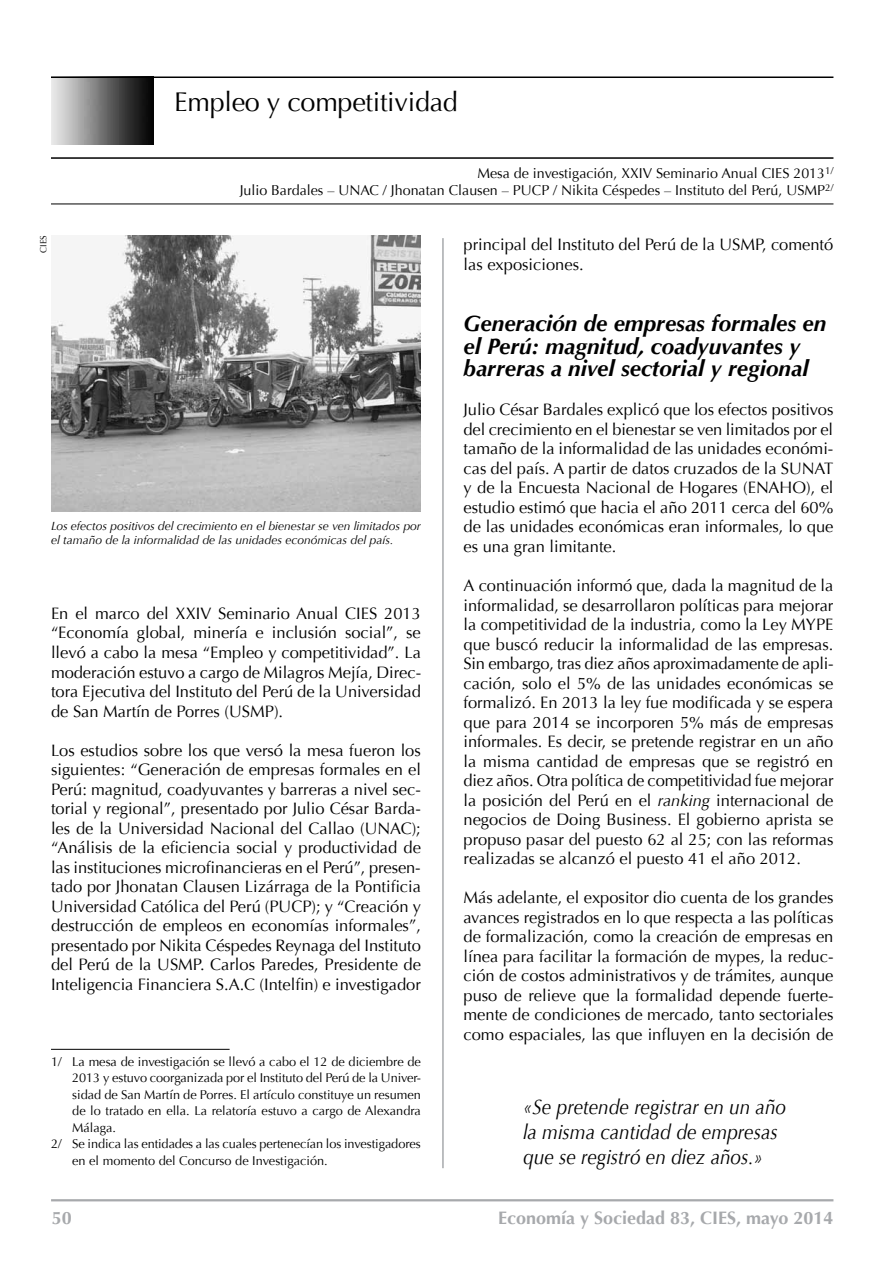
<style>
.page{position:relative;width:893px;height:1263px;background:#fff}
.page>*{position:absolute;margin:0;border:0;box-sizing:border-box;transform-origin:0 0}
.t1{font:27px "Optima";letter-spacing:-.01em;color:#000}
.t2{font:italic 700 22.5px/22.5px "Optima";color:#000}
.t3{font:italic 21px/25.5px "Optima";color:#000;scale:.9 1}
.t4{font:700 18px "Optima";color:#a7a9ac}
.t5{font:16.5px/19.5px "Optima";color:#000;text-align:justify}
.t6{font:14.25px/17.1px "Optima";color:#000;text-align:right}
.t7{font:12.75px "Optima";color:#000}
.t8{font:italic 12px/14.2px "Optima";color:#000}
.t9{font:9px "Optima";color:#000}
.s1{font-style:italic}
</style>
<div class="page">
<hr style="left:51px;top:1199px;width:782px;height:2px;background:#a7a9ac">
<hr style="left:442px;top:238px;width:2px;height:930px;background:#a7a9ac">
<img style="left:51px;top:78px;width:102px;height:67px">
<hr style="left:51px;top:77px;width:782px;height:1px;background:#000">
<hr style="left:51px;top:157px;width:782px;height:2px;background:#000">
<hr style="left:51px;top:204px;width:782px;height:1px;background:#000">
<hr style="left:51px;top:1049px;width:179px;height:1px;background:#000">
<img style="left:51px;top:236px;width:370px;height:275px">
<h1 class="t1" style="left:174px;top:86px;width:285px">Empleo y competitividad</h1>
<p class="t9" style="left:38px;top:253px;width:19px;rotate:-90deg">CIES</p>
<p class="t6" style="left:240px;top:164px;width:595px">Mesa de investigación, XXIV Seminario Anual CIES 2013<sup>1/<br></sup>Julio Bardales – UNAC / Jhonatan Clausen – PUCP / Nikita Céspedes – Instituto del Perú, USMP<sup>2/</sup></p>
<p class="t5" style="left:464px;top:235px;width:371px">principal del Instituto del Perú de la USMP, comentó las exposiciones.</p>
<p class="t8" style="left:51px;top:519px;width:371px">Los efectos positivos del crecimiento en el bienestar se ven limitados por el tamaño de la informalidad de las unidades económicas del país.</p>
<p class="t5" style="left:51px;top:604px;width:372px">En el marco del XXIV Seminario Anual CIES 2013 “Economía global, minería e inclusión social”, se llevó a cabo la mesa “Empleo y competitividad”. La moderación estuvo a cargo de Milagros Mejía, Direc&shy;tora Ejecutiva del Instituto del Perú de la Universidad de San Martín de Porres (USMP).</p>
<p class="t5" style="left:51px;top:740px;width:371px">Los estudios sobre los que versó la mesa fueron los siguientes: “Generación de empresas formales en el Perú: magnitud, coadyuvantes y barreras a nivel sec&shy;torial y regional”, presentado por Julio César Barda&shy;les de la Universidad Nacional del Callao (UNAC); “Análisis de la eficiencia social y productividad de las instituciones microfinancieras en el Perú”, presen&shy;tado por Jhonatan Clausen Lizárraga de la Pontificia Universidad Católica del Perú (PUCP); y “Creación y destrucción de empleos en economías informales”, presentado por Nikita Céspedes Reynaga del Instituto del Perú de la USMP. Carlos Paredes, Presidente de Inteligencia Financiera S.A.C (Intelfin) e investigador</p>
<p class="t7" style="left:51px;top:1054px;width:371px">1/ La mesa de investigación se llevó a cabo el 12 de diciembre de</p>
<p class="t7" style="left:72px;top:1071px;width:350px">2013 y estuvo coorganizada por el Instituto del Perú de la Univer-</p>
<p class="t7" style="left:72px;top:1087px;width:350px">sidad de San Martín de Porres. El artículo constituye un resumen</p>
<p class="t7" style="left:72px;top:1104px;width:350px">de lo tratado en ella. La relatoría estuvo a cargo de Alexandra</p>
<p class="t7" style="left:72px;top:1120px;width:45px">Málaga.</p>
<p class="t7" style="left:51px;top:1137px;width:371px">2/ Se indica las entidades a las cuales pertenecían los investigadores</p>
<p class="t7" style="left:72px;top:1153px;width:257px">en el momento del Concurso de Investigación.</p>
<h2 class="t2" style="left:464px;top:313px;width:364px">Generación de empresas formales en el Perú: magnitud, coadyuvantes y barreras a nivel sectorial y regional</h2>
<p class="t5" style="left:464px;top:400px;width:371px">Julio César Bardales explicó que los efectos positivos del crecimiento en el bienestar se ven limitados por el tamaño de la informalidad de las unidades económi&shy;cas del país. A partir de datos cruzados de la SUNAT y de la Encuesta Nacional de Hogares (ENAHO), el estudio estimó que hacia el año 2011 cerca del 60% de las unidades económicas eran informales, lo que es una gran limitante.</p>
<p class="t5" style="left:464px;top:576px;width:372px">A continuación informó que, dada la magnitud de la informalidad, se desarrollaron políticas para mejorar la competitividad de la industria, como la Ley MYPE que buscó reducir la informalidad de las empresas.<br>Sin embargo, tras diez años aproximadamente de apli&shy;cación, solo el 5% de las unidades económicas se formalizó. En 2013 la ley fue modificada y se espera que para 2014 se incorporen 5% más de empresas informales. Es decir, se pretende registrar en un año la misma cantidad de empresas que se registró en diez años. Otra política de competitividad fue mejorar la posición del Perú en el <span class="s1">ranking</span> internacional de negocios de Doing Business. El gobierno aprista se propuso pasar del puesto 62 al 25; con las reformas realizadas se alcanzó el puesto 41 el año 2012.</p>
<p class="t5" style="left:464px;top:888px;width:371px">Más adelante, el expositor dio cuenta de los grandes avances registrados en lo que respecta a las políticas de formalización, como la creación de empresas en línea para facilitar la formación de mypes, la reduc&shy;ción de costos administrativos y de trámites, aunque puso de relieve que la formalidad depende fuerte&shy;mente de condiciones de mercado, tanto sectoriales como espaciales, las que influyen en la decisión de</p>
<p class="t3" style="left:523px;top:1094px;width:294px">«Se pretende registrar en un año la misma cantidad de empresas que se registró en diez años.»</p>
<p class="t4" style="left:52px;top:1208px;width:22px">50</p>
<p class="t4" style="left:498px;top:1208px;width:337px">Economía y Sociedad 83, CIES, mayo 2014</p>
</div>
